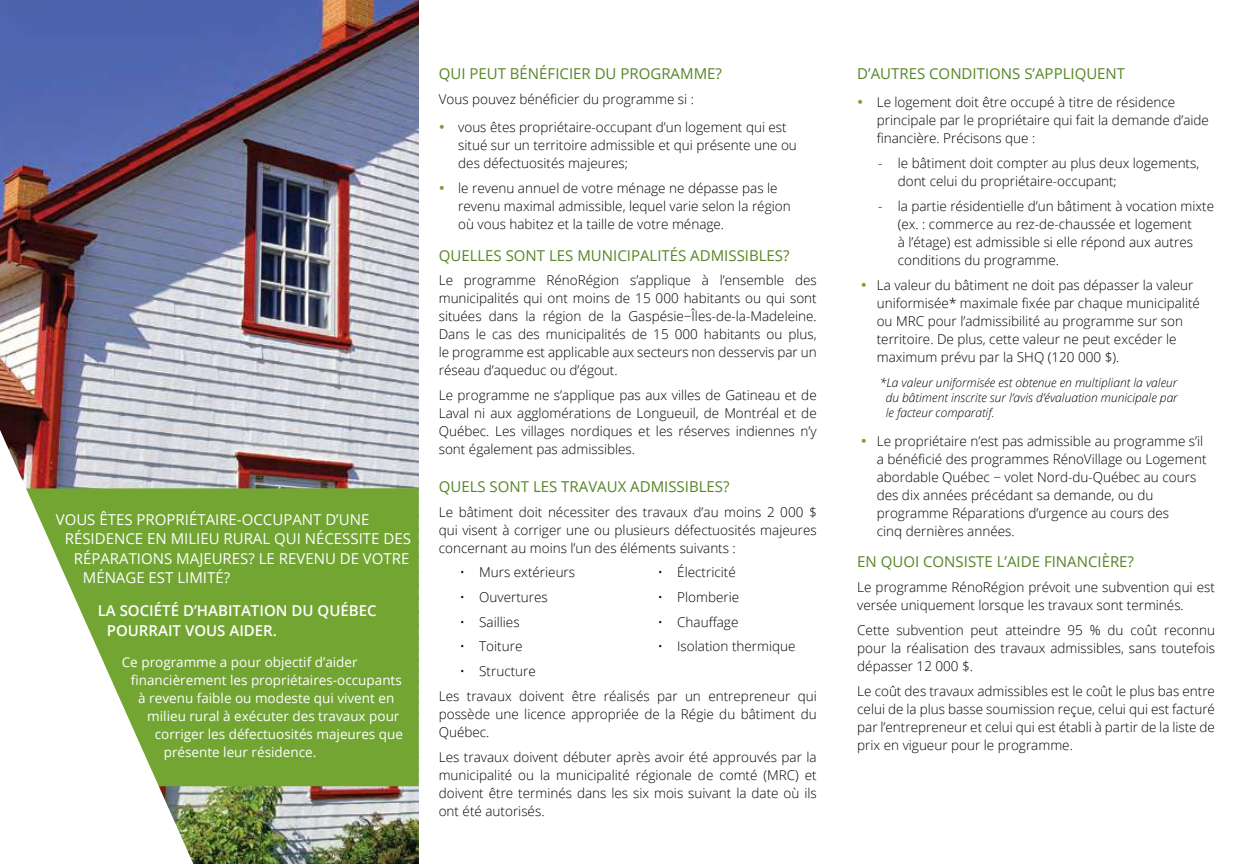
<style>
.page{position:relative;width:1242px;height:864px;background:#fff}
.page>*{position:absolute;margin:0;border:0;box-sizing:border-box;transform-origin:0 0}
.t1{font:15px "Open Sans";color:#588527}
.t2{font:15px "Open Sans";color:#fff}
.t3{font:600 15px/19.5px "Open Sans";color:#fff}
.t4{font:300 13.5px/18px "Open Sans";color:#000}
.t5{font:13.5px "Open Sans";color:#fff}
.t6{font:italic 300 12px/15px "Open Sans";color:#000;text-align:justify}
.s1{color:#73a533}
</style>
<div class="page">
<img style="left:193px;top:786px;width:225px;height:78px">
<img style="left:0;top:0;width:418px;height:488px">
<div style="left:0;top:488px;width:419px;height:298px;background:#73a533"></div>
<svg style="left:0;top:430px;width:193px;height:433px"></svg>
<p class="t2" style="left:56px;top:513px;width:315px">VOUS ÊTES PROPRIÉTAIRE-OCCUPANT D’UNE</p>
<p class="t2" style="left:65px;top:533px;width:348px">RÉSIDENCE EN MILIEU RURAL QUI NÉCESSITE DES</p>
<p class="t2" style="left:74px;top:552px;width:337px">RÉPARATIONS MAJEURES? LE REVENU DE VOTRE</p>
<p class="t2" style="left:83px;top:572px;width:149px">MÉNAGE EST LIMITÉ?</p>
<p class="t3" style="left:107px;top:602px;width:271px;text-indent:-9px">LA SOCIÉTÉ D’HABITATION DU QUÉBEC<br>POURRAIT VOUS AIDER.</p>
<p class="t5" style="left:122px;top:657px;width:237px">Ce programme a pour objectif d’aider</p>
<p class="t5" style="left:131px;top:671px;width:273px">financièrement les propriétaires-occupants</p>
<p class="t5" style="left:138px;top:689px;width:258px">à revenu faible ou modeste qui vivent en</p>
<p class="t5" style="left:147px;top:707px;width:254px">milieu rural à exécuter des travaux pour</p>
<p class="t5" style="left:155px;top:725px;width:250px">corriger les défectuosités majeures que</p>
<p class="t5" style="left:164px;top:743px;width:154px">présente leur résidence.</p>
<p class="t1" style="left:439px;top:67px;width:285px">QUI PEUT BÉNÉFICIER DU PROGRAMME?</p>
<p class="t4" style="left:439px;top:89px;width:257px">Vous pouvez bénéficier du programme si :</p>
<p class="t4" style="left:458px;top:118px;width:340px;text-indent:-19px"><span class="s1">•</span> vous êtes propriétaire-occupant d’un logement qui est situé sur un territoire admissible et qui présente une ou des défectuosités majeures;</p>
<p class="t4" style="left:458px;top:180px;width:334px;text-indent:-19px"><span class="s1">•</span> le revenu annuel de votre ménage ne dépasse pas le revenu maximal admissible, lequel varie selon la région où vous habitez et la taille de votre ménage.</p>
<p class="t1" style="left:439px;top:249px;width:352px">QUELLES SONT LES MUNICIPALITÉS ADMISSIBLES?</p>
<p class="t4" style="left:439px;top:271px;width:380px;text-align:justify">Le programme RénoRégion s’applique à l’ensemble des municipalités qui ont moins de 15 000 habitants ou qui sont situées dans la région de la Gaspésie−Îles-de-la-Madeleine.<br>Dans le cas des municipalités de 15 000 habitants ou plus, le programme est applicable aux secteurs non desservis par un réseau d’aqueduc ou d’égout.</p>
<p class="t4" style="left:439px;top:386px;width:380px;text-align:justify">Le programme ne s’applique pas aux villes de Gatineau et de Laval ni aux agglomérations de Longueuil, de Montréal et de Québec. Les villages nordiques et les réserves indiennes n’y sont également pas admissibles.</p>
<p class="t1" style="left:439px;top:481px;width:292px">QUELS SONT LES TRAVAUX ADMISSIBLES?</p>
<p class="t4" style="left:439px;top:503px;width:380px;text-align:justify">Le bâtiment doit nécessiter des travaux d’au moins 2 000 $ qui visent à corriger une ou plusieurs défectuosités majeures concernant au moins l’un des éléments suivants :</p>
<p class="t4" style="left:658px;top:563px;width:80px">• Électricité</p>
<p class="t4" style="left:658px;top:588px;width:83px">• Plomberie</p>
<p class="t4" style="left:658px;top:612px;width:82px">• Chauffage</p>
<p class="t4" style="left:658px;top:637px;width:139px">• Isolation thermique</p>
<p class="t4" style="left:439px;top:687px;width:379px;text-align:justify">Les travaux doivent être réalisés par un entrepreneur qui possède une licence appropriée de la Régie du bâtiment du Québec.</p>
<p class="t4" style="left:439px;top:748px;width:380px;text-align:justify">Les travaux doivent débuter après avoir été approuvés par la municipalité ou la municipalité régionale de comté (MRC) et doivent être terminés dans les six mois suivant la date où ils ont été autorisés.</p>
<p class="t4" style="left:460px;top:563px;width:117px">• Murs extérieurs</p>
<p class="t4" style="left:460px;top:588px;width:90px">• Ouvertures</p>
<p class="t4" style="left:460px;top:612px;width:61px">• Saillies</p>
<p class="t4" style="left:460px;top:637px;width:64px">• Toiture</p>
<p class="t4" style="left:460px;top:662px;width:78px">• Structure</p>
<p class="t1" style="left:857px;top:67px;width:269px">D’AUTRES CONDITIONS S’APPLIQUENT</p>
<p class="t4" style="left:877px;top:95px;width:334px;text-indent:-19px"><span class="s1">•</span> Le logement doit être occupé à titre de résidence principale par le propriétaire qui fait la demande d’aide financière. Précisons que :</p>
<p class="t4" style="left:898px;top:156px;width:303px;text-indent:-19px">- le bâtiment doit compter au plus deux logements, dont celui du propriétaire-occupant;</p>
<p class="t4" style="left:898px;top:199px;width:318px;text-indent:-19px">- la partie résidentielle d’un bâtiment à vocation mixte (ex. : commerce au rez-de-chaussée et logement<br>à l’étage) est admissible si elle répond aux autres conditions du programme.</p>
<p class="t4" style="left:877px;top:278px;width:325px;text-indent:-16px"><span class="s1">•</span> La valeur du bâtiment ne doit pas dépasser la valeur uniformisée* maximale fixée par chaque municipalité ou MRC pour l’admissibilité au programme sur son territoire. De plus, cette valeur ne peut excéder le maximum prévu par la SHQ (120 000 $).</p>
<p class="t6" style="left:886px;top:377px;width:293px;text-indent:-6px">*La valeur uniformisée est obtenue en multipliant la valeur du bâtiment inscrite sur l’avis d’évaluation municipale par le facteur comparatif.</p>
<p class="t4" style="left:877px;top:433px;width:331px;text-indent:-16px"><span class="s1">•</span> Le propriétaire n’est pas admissible au programme s’il a bénéficié des programmes RénoVillage ou Logement abordable Québec − volet Nord-du-Québec au cours des dix années précédant sa demande, ou du programme Réparations d’urgence au cours des<br>cinq dernières années.</p>
<p class="t1" style="left:857px;top:556px;width:278px">EN QUOI CONSISTE L’AIDE FINANCIÈRE?</p>
<p class="t4" style="left:857px;top:578px;width:359px">Le programme RénoRégion prévoit une subvention qui est versée uniquement lorsque les travaux sont terminés.</p>
<p class="t4" style="left:857px;top:621px;width:359px;text-align:justify">Cette subvention peut atteindre 95 % du coût reconnu pour la réalisation des travaux admissibles, sans toutefois dépasser 12 000 $.</p>
<p class="t4" style="left:857px;top:683px;width:359px;text-align:justify">Le coût des travaux admissibles est le coût le plus bas entre celui de la plus basse soumission reçue, celui qui est facturé par l’entrepreneur et celui qui est établi à partir de la liste de prix en vigueur pour le programme.</p>
</div>
